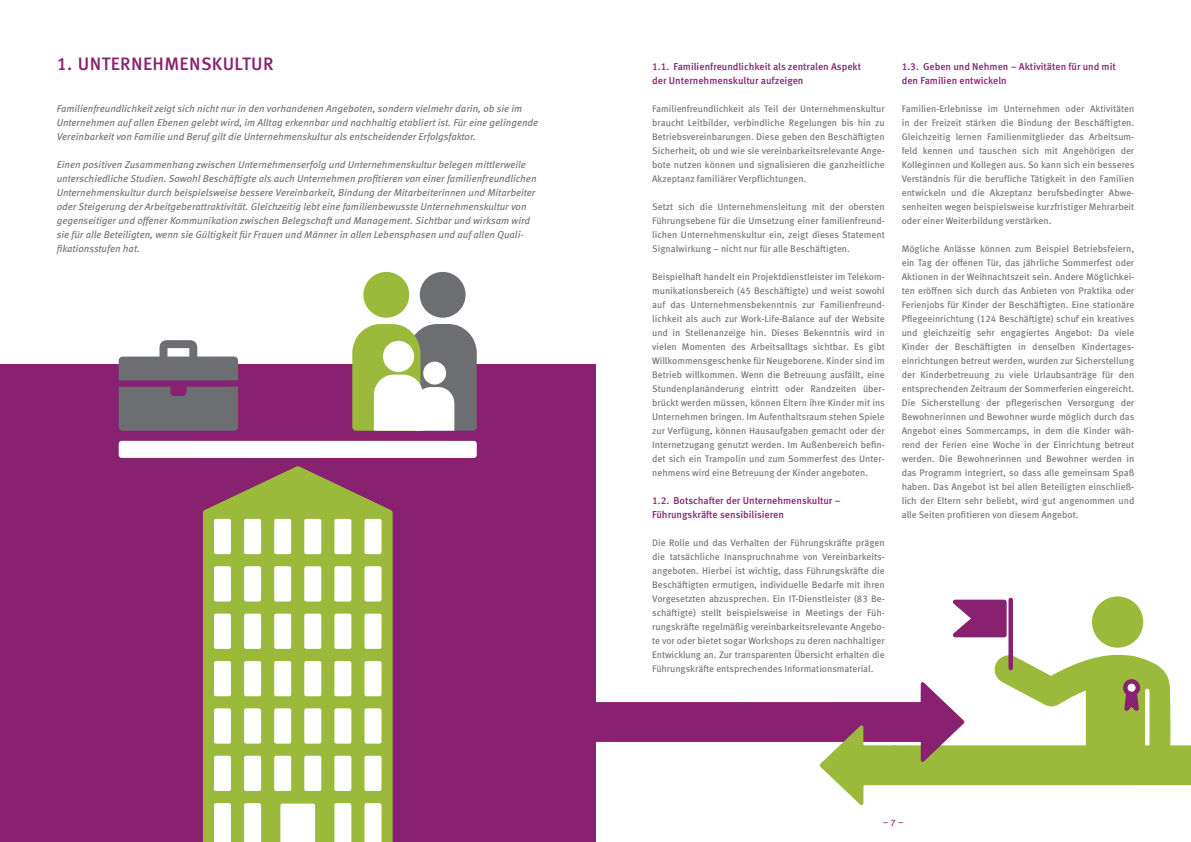
<style>
.page{position:relative;width:1191px;height:842px;background:#fff}
.page>*{position:absolute;margin:0;border:0;box-sizing:border-box;transform-origin:0 0}
.t1{font:500 18px "Meta Pro";letter-spacing:.02em;color:#872170}
.t2{font:italic 10px/14px "Meta Pro";color:#6d6e71}
.t3{font:500 10px/14px "Meta Pro";color:#872170}
.t4{font:9.5px/14px "Meta Pro";color:#6d6e71;text-align:justify}
.t5{font:9.5px "Meta Pro";color:#872170}
</style>
<div class="page">
<div style="left:0;top:364px;width:595px;height:478px;background:#872170"></div>
<div style="left:1092px;top:596px;width:51px;height:52px;background:#9bba3c;border-radius:50%"></div>
<svg style="left:952px;top:598px;width:57px;height:40px"></svg>
<div style="left:1008px;top:600px;width:5px;height:68px;background:#872170"></div>
<svg style="left:595px;top:675px;width:221px;height:90px"></svg>
<svg style="left:816px;top:653px;width:375px;height:153px"></svg>
<svg style="left:352px;top:324px;width:125px;height:107px;background:#b0b994"></svg>
<div style="left:363px;top:272px;width:46px;height:46px;background:#9bba3c;border-radius:50%"></div>
<div style="left:420px;top:272px;width:45px;height:46px;background:#6d6e71;border-radius:50%"></div>
<div style="left:423px;top:362px;width:23px;height:23px;background:#fff;border-radius:50%"></div>
<div style="left:383px;top:341px;width:31px;height:31px;background:#fff;border-radius:50%"></div>
<svg style="left:119px;top:340px;width:119px;height:40px"></svg>
<div style="left:119px;top:387px;width:119px;height:44px;background:#6d6e71"></div>
<div style="left:121px;top:444px;width:353px;height:11px;background:#fff"></div>
<div style="left:119px;top:441px;width:358px;height:17px;border:6px solid #fff"></div>
<svg style="left:202px;top:466px;width:191px;height:376px;background:#99ab43"></svg>
<div style="left:364px;top:519px;width:17px;height:35px;background:#fff"></div>
<div style="left:214px;top:519px;width:17px;height:35px;background:#fff"></div>
<div style="left:274px;top:519px;width:17px;height:35px;background:#fff"></div>
<div style="left:304px;top:519px;width:17px;height:35px;background:#fff"></div>
<div style="left:244px;top:519px;width:17px;height:35px;background:#fff"></div>
<div style="left:334px;top:519px;width:17px;height:35px;background:#fff"></div>
<div style="left:364px;top:566px;width:17px;height:35px;background:#fff;border:4px solid #fff"></div>
<div style="left:214px;top:566px;width:17px;height:35px;background:#fff"></div>
<div style="left:274px;top:566px;width:17px;height:35px;background:#fff;border:4px solid #fff"></div>
<div style="left:304px;top:566px;width:17px;height:35px;background:#fff;border:4px solid #fff"></div>
<div style="left:244px;top:566px;width:17px;height:35px;background:#fff;border:4px solid #fff"></div>
<div style="left:334px;top:566px;width:17px;height:35px;background:#fff;border:4px solid #fff"></div>
<div style="left:364px;top:614px;width:17px;height:35px;background:#fff;border:4px solid #fff"></div>
<div style="left:214px;top:614px;width:17px;height:35px;background:#fff"></div>
<div style="left:274px;top:614px;width:17px;height:35px;background:#fff;border:4px solid #fff"></div>
<div style="left:304px;top:614px;width:17px;height:35px;background:#fff;border:4px solid #fff"></div>
<div style="left:244px;top:614px;width:17px;height:35px;background:#fff;border:4px solid #fff"></div>
<div style="left:334px;top:614px;width:17px;height:35px;background:#fff;border:4px solid #fff"></div>
<div style="left:364px;top:661px;width:17px;height:35px;background:#fff"></div>
<div style="left:214px;top:661px;width:17px;height:35px;background:#fff"></div>
<div style="left:274px;top:661px;width:17px;height:35px;background:#fff"></div>
<div style="left:304px;top:661px;width:17px;height:35px;background:#fff"></div>
<div style="left:244px;top:661px;width:17px;height:35px;background:#fff"></div>
<div style="left:334px;top:661px;width:17px;height:35px;background:#fff"></div>
<div style="left:364px;top:708px;width:17px;height:36px;background:#fff;border:4px solid #fff"></div>
<div style="left:214px;top:708px;width:17px;height:36px;background:#fff"></div>
<div style="left:274px;top:708px;width:17px;height:36px;background:#fff;border:4px solid #fff"></div>
<div style="left:304px;top:708px;width:17px;height:36px;background:#fff;border:4px solid #fff"></div>
<div style="left:244px;top:708px;width:17px;height:36px;background:#fff;border:4px solid #fff"></div>
<div style="left:334px;top:708px;width:17px;height:36px;background:#fff;border:4px solid #fff"></div>
<div style="left:364px;top:756px;width:17px;height:35px;background:#fff"></div>
<div style="left:214px;top:756px;width:17px;height:35px;background:#fff"></div>
<div style="left:274px;top:756px;width:17px;height:35px;background:#fff"></div>
<div style="left:304px;top:756px;width:17px;height:35px;background:#fff"></div>
<div style="left:244px;top:756px;width:17px;height:35px;background:#fff"></div>
<div style="left:334px;top:756px;width:17px;height:35px;background:#fff"></div>
<svg style="left:364px;top:803px;width:17px;height:39px"></svg>
<svg style="left:214px;top:803px;width:17px;height:39px"></svg>
<svg style="left:280px;top:804px;width:35px;height:38px"></svg>
<svg style="left:244px;top:803px;width:17px;height:39px"></svg>
<svg style="left:334px;top:803px;width:17px;height:39px"></svg>
<h1 class="t1" style="left:57px;top:50px;width:218px">1. UNTERNEHMENSKULTUR</h1>
<p class="t2" style="left:57px;top:101px;width:483px">Familienfreundlichkeit zeigt sich nicht nur in den vorhandenen Angeboten, sondern vielmehr darin, ob sie im<br>Unternehmen auf allen Ebenen gelebt wird, im Alltag erkennbar und nachhaltig etabliert ist. Für eine gelingende<br>Vereinbarkeit von Familie und Beruf gilt die Unternehmenskultur als entscheidender Erfolgsfaktor.</p>
<p class="t2" style="left:57px;top:157px;width:481px">Einen positiven Zusammenhang zwischen Unternehmenserfolg und Unternehmenskultur belegen mittlerweile unterschiedliche Studien. Sowohl Beschäftigte als auch Unternehmen profitieren von einer familienfreundlichen Unternehmenskultur durch beispielsweise bessere Vereinbarkeit, Bindung der Mitarbeiterinnen und Mitarbeiter oder Steigerung der Arbeitgeberattraktivität. Gleichzeitig lebt eine familienbewusste Unternehmenskultur von gegenseitiger und offener Kommunikation zwischen Belegschaft und Management. Sichtbar und wirksam wird sie für alle Beteiligten, wenn sie Gültigkeit für Frauen und Männer in allen Lebensphasen und auf allen Quali&shy;fikationsstufen hat.</p>
<p class="t3" style="left:652px;top:59px;width:210px">1.1. Familienfreundlichkeit als zentralen Aspekt der Unternehmenskultur aufzeigen</p>
<p class="t4" style="left:652px;top:101px;width:234px">Familienfreundlichkeit als Teil der Unternehmenskultur braucht Leitbilder, verbindliche Regelungen bis hin zu Betriebsvereinbarungen. Diese geben den Beschäftigten Sicherheit, ob und wie sie vereinbarkeitsrelevante Ange&shy;bote nutzen können und signalisieren die ganzheitliche Akzeptanz familiärer Verpflichtungen.</p>
<p class="t4" style="left:652px;top:199px;width:234px">Setzt sich die Unternehmensleitung mit der obersten Führungsebene für die Umsetzung einer familienfreund&shy;lichen Unternehmenskultur ein, zeigt dieses Statement Signalwirkung – nicht nur für alle Beschäftigten.</p>
<p class="t4" style="left:652px;top:269px;width:234px">Beispielhaft handelt ein Projektdienstleister im Telekom&shy;munikationsbereich (45 Beschäftigte) und weist sowohl auf das Unternehmensbekenntnis zur Familienfreund&shy;lichkeit als auch zur Work-Life-Balance auf der Website und in Stellenanzeige hin. Dieses Bekenntnis wird in vielen Momenten des Arbeitsalltags sichtbar. Es gibt Willkommensgeschenke für Neugeborene. Kinder sind im Betrieb willkommen. Wenn die Betreuung ausfällt, eine Stundenplanänderung eintritt oder Randzeiten über&shy;brückt werden müssen, können Eltern ihre Kinder mit ins Unternehmen bringen. Im Aufenthaltsraum stehen Spiele zur Verfügung, können Hausaufgaben gemacht oder der Internetzugang genutzt werden. Im Außenbereich befin&shy;det sich ein Trampolin und zum Sommerfest des Unter&shy;nehmens wird eine Betreuung der Kinder angeboten.</p>
<p class="t3" style="left:652px;top:493px;width:190px">1.2. Botschafter der Unternehmenskultur –<br>Führungskräfte sensibilisieren</p>
<p class="t4" style="left:652px;top:535px;width:234px">Die Rolle und das Verhalten der Führungskräfte prägen die tatsächliche Inanspruchnahme von Vereinbarkeits&shy;angeboten. Hierbei ist wichtig, dass Führungskräfte die Beschäftigten ermutigen, individuelle Bedarfe mit ihren Vorgesetzten abzusprechen. Ein IT-Dienstleister (83 Be&shy;schäftigte) stellt beispielsweise in Meetings der Füh&shy;rungskräfte regelmäßig vereinbarkeitsrelevante Angebo&shy;te vor oder bietet sogar Workshops zu deren nachhaltiger Entwicklung an. Zur transparenten Übersicht erhalten die Führungskräfte entsprechendes Informationsmaterial.</p>
<p class="t3" style="left:901px;top:59px;width:216px">1.3. Geben und Nehmen – Aktivitäten für und mit den Familien entwickeln</p>
<p class="t4" style="left:901px;top:101px;width:234px">Familien-Erlebnisse im Unternehmen oder Aktivitäten in der Freizeit stärken die Bindung der Beschäftigten.<br>Gleichzeitig lernen Familienmitglieder das Arbeitsum&shy;feld kennen und tauschen sich mit Angehörigen der Kolleginnen und Kollegen aus. So kann sich ein besseres Verständnis für die berufliche Tätigkeit in den Familien entwickeln und die Akzeptanz berufsbedingter Abwe&shy;senheiten wegen beispielsweise kurzfristiger Mehrarbeit oder einer Weiterbildung verstärken.</p>
<p class="t4" style="left:901px;top:241px;width:234px;text-align:left">Mögliche Anlässe können zum Beispiel Betriebsfeiern, ein Tag der offenen Tür, das jährliche Sommerfest oder Aktionen in der Weihnachtszeit sein. Andere Möglichkei&shy;ten eröffnen sich durch das Anbieten von Praktika oder Ferienjobs für Kinder der Beschäftigten. Eine stationäre Pflegeeinrichtung (124 Beschäftigte) schuf ein kreatives und gleichzeitig sehr engagiertes Angebot: Da viele Kinder der Beschäftigten in denselben Kindertages&shy;einrichtungen betreut werden, wurden zur Sicherstellung der Kinderbetreuung zu viele Urlaubsanträge für den entsprechenden Zeitraum der Sommerferien eingereicht.<br>Die Sicherstellung der pflegerischen Versorgung der Bewohnerinnen und Bewohner wurde möglich durch das Angebot eines Sommercamps, in dem die Kinder wäh&shy;rend der Ferien eine Woche in der Einrichtung betreut werden. Die Bewohnerinnen und Bewohner werden in das Programm integriert, so dass alle gemeinsam Spaß haben. Das Angebot ist bei allen Beteiligten einschließ&shy;lich der Eltern sehr beliebt, wird gut angenommen und alle Seiten profitieren von diesem Angebot.</p>
<p class="t5" style="left:882px;top:816px;width:22px">– 7 –</p>
</div>
